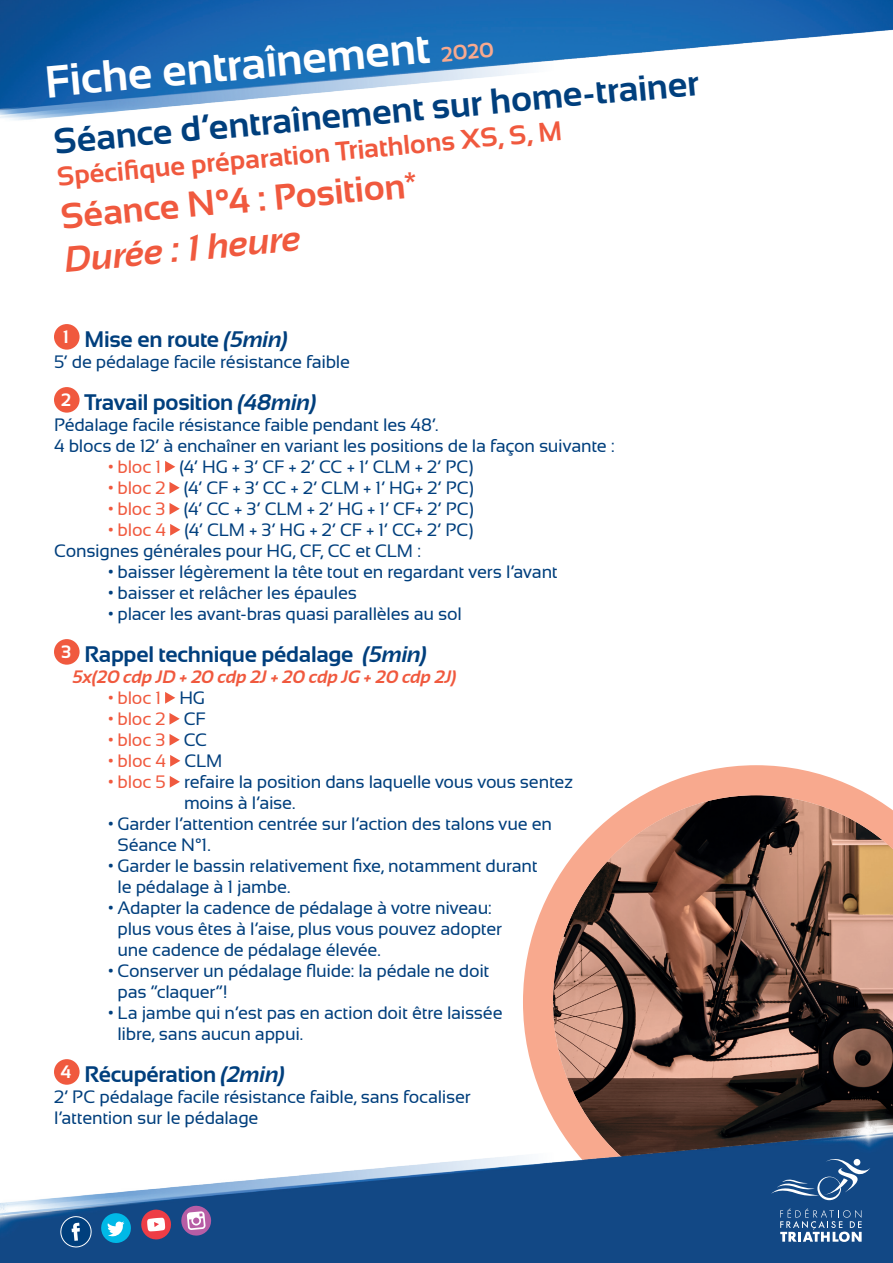
<style>
.page{position:relative;width:893px;height:1263px;background:#fff}
.page>*{position:absolute;margin:0;border:0;box-sizing:border-box;transform-origin:0 0}
.t1{font:700 45px "Sansation";color:#fff}
.t2{font:700 36px "Sansation";color:#003f7d}
.t3{font:700 36px "Sansation";color:#f0593e}
.t4{font:italic 700 36px "Sansation";color:#f0593e}
.t5{font:700 27px "Sansation";color:#f0593e}
.t6{font:700 22.5px "Sansation";letter-spacing:-.01em;color:#003f7d}
.t7{font:18px/21px "Sansation";letter-spacing:-.015em;color:#003f7d}
.t8{font:italic 700 18px "Sansation";letter-spacing:-.005em;color:#f0593e}
.t9{font:18px "Sansation";letter-spacing:-.015em;color:#f0593e}
.s1{font-size:21px;color:#f8a98e}
.s2{font-size:18px;color:#fff}
.s3{font-style:italic}
.s4{color:#f0593e}
.s5{color:#003f7d}
</style>
<div class="page">
<img style="left:0;top:0;width:893px;height:1263px">
<svg style="left:771px;top:1154px;width:99px;height:46px;background:#305f94"></svg>
<svg style="left:780px;top:1208px;width:82px;height:34px;background:#4d75a3"></svg>
<svg style="left:141px;top:1209px;width:31px;height:31px"></svg>
<svg style="left:181px;top:1205px;width:31px;height:31px"></svg>
<svg style="left:100px;top:1212px;width:32px;height:32px"></svg>
<svg style="left:60px;top:1215px;width:32px;height:33px"></svg>
<div style="left:54px;top:324px;width:26px;height:26px;background:#f0593e;border-radius:50%"></div>
<div style="left:54px;top:387px;width:26px;height:26px;background:#f0593e;border-radius:50%"></div>
<svg style="left:165px;top:461px;width:10px;height:12px"></svg>
<svg style="left:169px;top:482px;width:11px;height:12px"></svg>
<svg style="left:170px;top:503px;width:10px;height:12px"></svg>
<svg style="left:170px;top:524px;width:10px;height:12px"></svg>
<div style="left:54px;top:639px;width:26px;height:26px;background:#f0593e;border-radius:50%"></div>
<svg style="left:165px;top:692px;width:10px;height:12px"></svg>
<svg style="left:169px;top:713px;width:11px;height:12px"></svg>
<svg style="left:170px;top:734px;width:10px;height:12px"></svg>
<svg style="left:170px;top:755px;width:10px;height:12px"></svg>
<svg style="left:170px;top:776px;width:10px;height:12px"></svg>
<div style="left:54px;top:1059px;width:26px;height:26px;background:#f0593e;border-radius:50%"></div>
<h1 class="t1" style="left:43px;top:56px;width:452px;rotate:-5deg">Fiche entraînement <span class="s1">2020</span></h1>
<h2 class="t2" style="left:52px;top:120px;width:649px;rotate:-5deg">Séance d’entraînement sur home-trainer</h2>
<h3 class="t5" style="left:56px;top:161px;width:508px;rotate:-5deg">Spécifi que préparation Triathlons XS, S, M</h3>
<h2 class="t3" style="left:59px;top:196px;width:360px;rotate:-5deg">Séance N°4 : Position*</h2>
<h2 class="t4" style="left:63px;top:239px;width:238px;rotate:-5deg">Durée : 1 heure</h2>
<p class="t6" style="left:63px;top:326px;width:227px"><span class="s2">1</span> Mise en route <span class="s3">(5min)</span></p>
<p class="t7" style="left:54px;top:351px;width:298px">5’ de pédalage facile résistance faible</p>
<p class="t6" style="left:61px;top:389px;width:257px"><span class="s2">2</span> Travail position <span class="s3">(48min)</span></p>
<p class="t7" style="left:54px;top:414px;width:562px">Pédalage facile résistance faible pendant les 48’.<br>4 blocs de 12’ à enchaîner en variant les positions de la façon suivante :</p>
<p class="t7" style="left:108px;top:456px;width:367px"><span class="s4">• bloc 1</span> (4’ HG + 3’ CF + 2’ CC + 1’ CLM + 2’ PC)</p>
<p class="t7" style="left:108px;top:477px;width:367px"><span class="s4">• bloc 2</span> (4’ CF + 3’ CC + 2’ CLM + 1’ HG+ 2’ PC)</p>
<p class="t7" style="left:108px;top:498px;width:367px"><span class="s4">• bloc 3</span> (4’ CC + 3’ CLM + 2’ HG + 1’ CF+ 2’ PC)</p>
<p class="t7" style="left:54px;top:519px;width:421px;text-indent:54px"><span class="s4">• bloc 4</span> (4’ CLM + 3’ HG + 2’ CF + 1’ CC+ 2’ PC)<br>Consignes générales pour HG, CF, CC et CLM :</p>
<p class="t7" style="left:108px;top:561px;width:451px">• baisser légèrement la tête tout en regardant vers l’avant</p>
<p class="t7" style="left:108px;top:582px;width:251px">• baisser et relâcher les épaules</p>
<p class="t7" style="left:108px;top:603px;width:355px">• placer les avant-bras quasi parallèles au sol</p>
<p class="t6" style="left:61px;top:641px;width:368px"><span class="s2">3</span> Rappel technique pédalage <span class="s3">(5min)</span></p>
<p class="t8" style="left:73px;top:666px;width:385px">5x(20 cdp JD + 20 cdp 2J + 20 cdp JG + 20 cdp 2J)</p>
<p class="t9" style="left:108px;top:687px;width:99px">• bloc 1 <span class="s5">HG</span></p>
<p class="t9" style="left:108px;top:708px;width:99px">• bloc 2 <span class="s5">CF</span></p>
<p class="t9" style="left:108px;top:729px;width:101px">• bloc 3 <span class="s5">CC</span></p>
<p class="t9" style="left:108px;top:750px;width:116px">• bloc 4 <span class="s5">CLM</span></p>
<p class="t7" style="left:184px;top:771px;width:391px;text-indent:-76px"><span class="s4">• bloc 5</span> refaire la position dans laquelle vous vous sentez moins à l’aise.</p>
<p class="t7" style="left:118px;top:813px;width:436px;text-indent:-10px">• Garder l’attention centrée sur l’action des talons vue en<br>Séance N°1.</p>
<p class="t7" style="left:118px;top:855px;width:422px;text-indent:-10px">• Garder le bassin relativement fixe, notamment durant le pédalage à 1 jambe.</p>
<p class="t7" style="left:118px;top:897px;width:386px;text-indent:-10px">• Adapter la cadence de pédalage à votre niveau: plus vous êtes à l’aise, plus vous pouvez adopter une cadence de pédalage élevée.</p>
<p class="t7" style="left:118px;top:960px;width:373px;text-indent:-10px">• Conserver un pédalage fluide: la pédale ne doit pas “claquer”!</p>
<p class="t7" style="left:118px;top:1002px;width:387px;text-indent:-10px">• La jambe qui n’est pas en action doit être laissée libre, sans aucun appui.</p>
<p class="t6" style="left:61px;top:1061px;width:226px"><span class="s2">4</span> Récupération <span class="s3">(2min)</span></p>
<p class="t7" style="left:54px;top:1086px;width:418px">2’ PC pédalage facile résistance faible, sans focaliser l’attention sur le pédalage</p>
</div>
